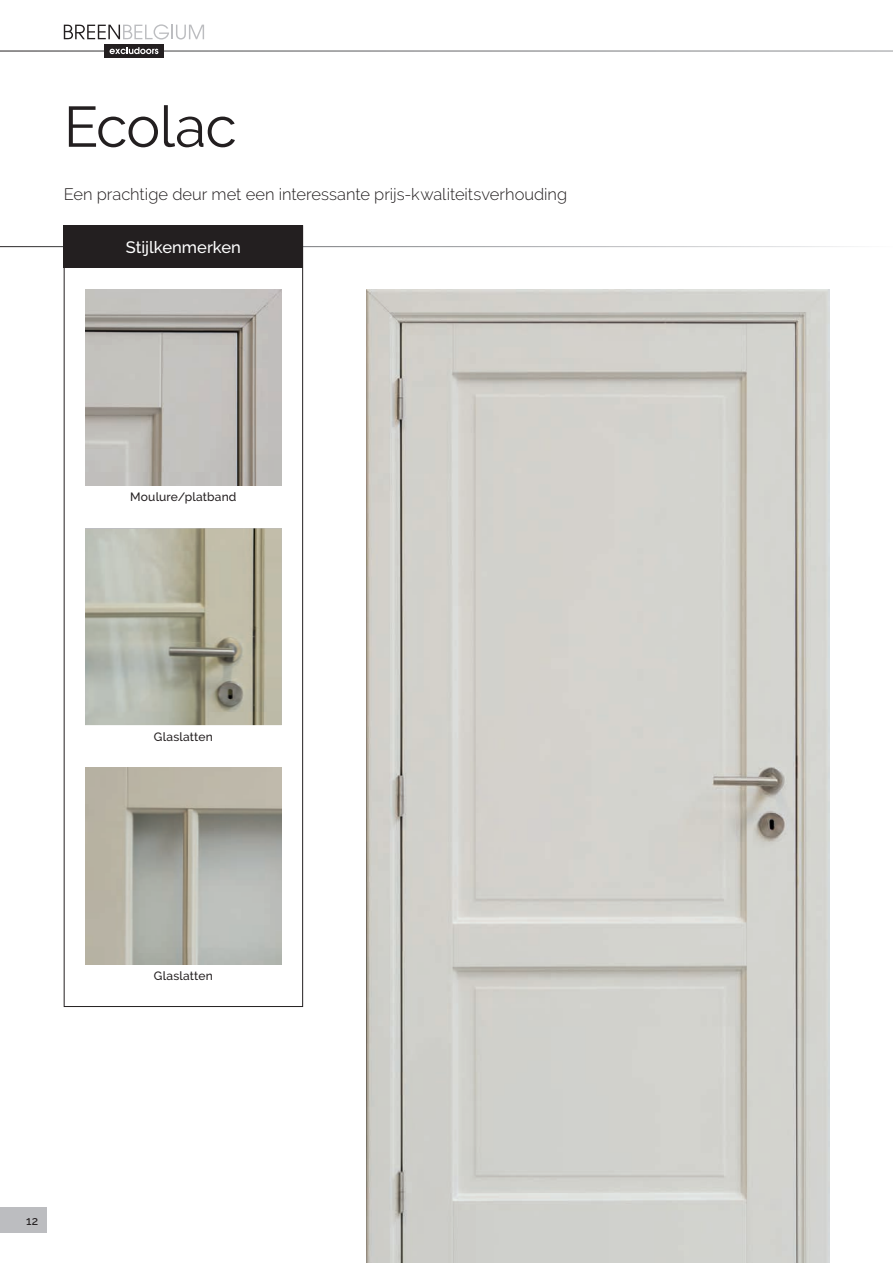
<style>
.page{position:relative;width:893px;height:1263px;background:#fff}
.page>*{position:absolute;margin:0;border:0;box-sizing:border-box;transform-origin:0 0}
.t1{font:57px "Raleway";letter-spacing:-.015em;color:#231f20}
.t2{font:300 16.5px "Raleway";color:#231f20}
.t3{font:500 16.5px "Raleway";color:#fff}
.t4{font:500 12px "Raleway";letter-spacing:.015em;color:#231f20}
</style>
<div class="page">
<img style="left:367px;top:289px;width:462px;height:974px">
<div style="left:64px;top:225px;width:239px;height:43px;background:#231f20"></div>
<img style="left:85px;top:289px;width:197px;height:197px">
<img style="left:85px;top:528px;width:197px;height:197px">
<img style="left:85px;top:768px;width:197px;height:196px">
<svg style="left:64px;top:24px;width:140px;height:16px"></svg>
<div style="left:104px;top:45px;width:60px;height:13px;background:#231f20"></div>
<svg style="left:110px;top:47px;width:48px;height:7px"></svg>
<div style="left:0;top:1208px;width:47px;height:25px;background:#bcbdc0"></div>
<h1 class="t1" style="left:64px;top:94px;width:174px">Ecolac</h1>
<p class="t2" style="left:64px;top:184px;width:505px">Een prachtige deur met een interessante prijs-kwaliteitsverhouding</p>
<p class="t3" style="left:126px;top:237px;width:117px">Stijlkenmerken</p>
<p class="t4" style="left:130px;top:490px;width:108px">Moulure/platband</p>
<p class="t4" style="left:154px;top:729px;width:60px">Glaslatten</p>
<p class="t4" style="left:154px;top:969px;width:60px">Glaslatten</p>
<p class="t4" style="left:26px;top:1213px;width:14px">12</p>
</div>
